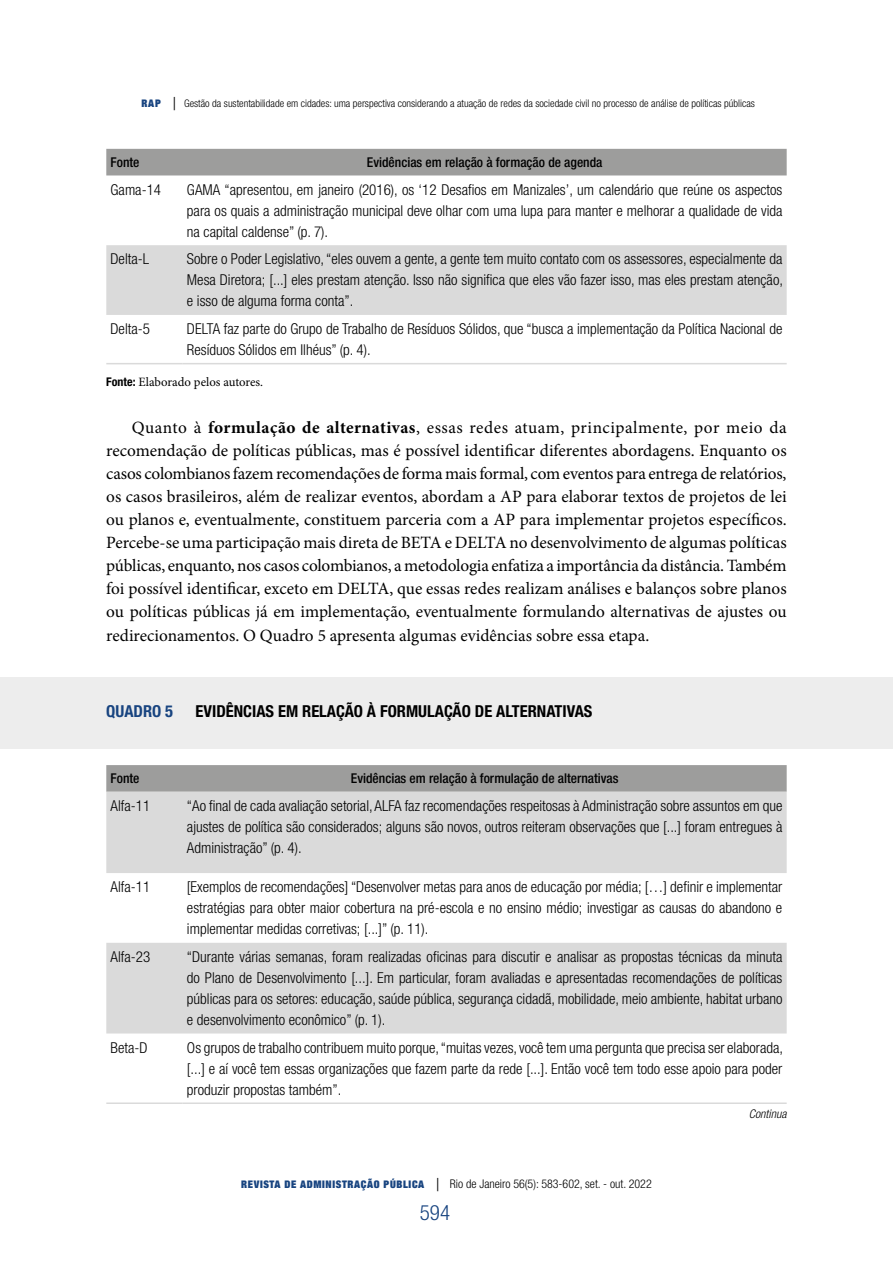
<style>
.page{position:relative;width:893px;height:1263px;background:#fff}
.page>*{position:absolute;margin:0;border:0;box-sizing:border-box;transform-origin:0 0}
.t1{font:300 condensed 21px "Helvetica Neue LT Std";color:#184480}
.t2{font:17.25px/23.1px "Minion Pro";color:#000;text-align:justify}
.t3{font:700 condensed 16.5px "Helvetica Neue LT Std";color:#000}
.t4{font:700 condensed 16.5px "Helvetica Neue LT Std";color:#184480}
.t5{font:300 condensed 15px/21px "Helvetica Neue LT Std";color:#000;text-align:justify}
.t6{font:500 condensed 13.5px "Helvetica Neue LT Std";color:#000}
.t7{font:12.75px "Minion Pro";color:#000}
.t8{font:300 condensed 12px "Helvetica Neue LT Std";color:#000}
.t9{font:italic 300 condensed 12px "Helvetica Neue LT Std";color:#000}
.t10{font:300 condensed 10.5px "Helvetica Neue LT Std";color:#000}
.s1{font-family:"Helvetica Neue";font-weight:900;font-stretch:expanded;color:#184480}
.s2{font-size:18px}
.s3{font-family:"Helvetica Neue LT Std";font-weight:700;font-stretch:condensed;font-size:12px}
.s4{font-weight:700}
.s5{font-family:"Helvetica Neue";font-weight:900;font-stretch:expanded;font-size:10.5px;color:#184480}
</style>
<div class="page">
<div style="left:0;top:677px;width:893px;height:72px;background:#ededed"></div>
<div style="left:106px;top:149px;width:681px;height:26px;background:#9d9d9c"></div>
<div style="left:106px;top:245px;width:681px;height:70px;background:#dadada"></div>
<hr style="left:106px;top:363px;width:77px;height:1px;background:#dadada">
<hr style="left:183px;top:363px;width:604px;height:1px;background:#dadada">
<svg style="left:106px;top:765px;width:681px;height:27px;background:#9e9e9d"></svg>
<svg style="left:106px;top:792px;width:681px;height:241px;fill:#dadada"></svg>
<hr style="left:106px;top:1102px;width:77px;height:2px;background:#dadada">
<hr style="left:183px;top:1102px;width:604px;height:2px;background:#dadada">
<p class="t10" style="left:141px;top:98px;width:615px"><span class="s1">RAP</span> <span class="s2">|</span> Gestão da sustentabilidade em cidades: uma perspectiva considerando a atuação de redes da sociedade civil no processo de análise de políticas públicas</p>
<p class="t6" style="left:111px;top:154px;width:30px">Fonte</p>
<p class="t6" style="left:367px;top:154px;width:237px">Evidências em relação à formação de agenda</p>
<p class="t5" style="left:111px;top:179px;width:52px">Gama-14</p>
<p class="t5" style="left:187px;top:179px;width:597px">GAMA “apresentou, em janeiro (2016), os ‘12 Desafios em Manizales’, um calendário que reúne os aspectos para os quais a administração municipal deve olhar com uma lupa para manter e melhorar a qualidade de vida na capital caldense” (p. 7).</p>
<p class="t5" style="left:111px;top:248px;width:40px">Delta-L</p>
<p class="t5" style="left:187px;top:248px;width:597px">Sobre o Poder Legislativo, “eles ouvem a gente, a gente tem muito contato com os assessores, especialmente da Mesa Diretora; [...] eles prestam atenção. Isso não significa que eles vão fazer isso, mas eles prestam atenção, e isso de alguma forma conta”.</p>
<p class="t5" style="left:111px;top:318px;width:41px">Delta-5</p>
<p class="t5" style="left:187px;top:318px;width:597px">DELTA faz parte do Grupo de Trabalho de Resíduos Sólidos, que “busca a implementação da Política Nacional de<br>Resíduos Sólidos em Ilhéus” (p. 4).</p>
<p class="t7" style="left:106px;top:374px;width:158px"><span class="s3">Fonte:</span> Elaborado pelos autores.</p>
<p class="t2" style="left:106px;top:416px;width:682px;text-indent:26px">Quanto à <span class="s4">formulação de alternativas</span>, essas redes atuam, principalmente, por meio da recomendação de políticas públicas, mas é possível identificar diferentes abordagens. Enquanto os casos colombianos fazem recomendações de forma mais formal, com eventos para entrega de relatórios, os casos brasileiros, além de realizar eventos, abordam a AP para elaborar textos de projetos de lei ou planos e, eventualmente, constituem parceria com a AP para implementar projetos específicos.<br>Percebe-se uma participação mais direta de BETA e DELTA no desenvolvimento de algumas políticas públicas, enquanto, nos casos colombianos, a metodologia enfatiza a importância da distância. Também foi possível identificar, exceto em DELTA, que essas redes realizam análises e balanços sobre planos ou políticas públicas já em implementação, eventualmente formulando alternativas de ajustes ou redirecionamentos. O Quadro 5 apresenta algumas evidências sobre essa etapa.</p>
<p class="t4" style="left:106px;top:701px;width:68px">QUADRO 5</p>
<p class="t3" style="left:196px;top:701px;width:398px">EVIDÊNCIAS EM RELAÇÃO À FORMULAÇÃO DE ALTERNATIVAS</p>
<p class="t6" style="left:111px;top:770px;width:30px">Fonte</p>
<p class="t6" style="left:351px;top:770px;width:269px">Evidências em relação à formulação de alternativas</p>
<p class="t5" style="left:111px;top:795px;width:41px">Alfa-11</p>
<p class="t5" style="left:187px;top:795px;width:597px">“Ao final de cada avaliação setorial, ALFA faz recomendações respeitosas à Administração sobre assuntos em que ajustes de política são considerados; alguns são novos, outros reiteram observações que [...] foram entregues à Administração” (p. 4).</p>
<p class="t5" style="left:111px;top:876px;width:41px">Alfa-11</p>
<p class="t5" style="left:187px;top:876px;width:597px">[Exemplos de recomendações] “Desenvolver metas para anos de educação por média; […] definir e implementar estratégias para obter maior cobertura na pré-escola e no ensino médio; investigar as causas do abandono e implementar medidas corretivas; [...]” (p. 11).</p>
<p class="t5" style="left:111px;top:946px;width:41px">Alfa-23</p>
<p class="t5" style="left:187px;top:946px;width:597px">“Durante várias semanas, foram realizadas oficinas para discutir e analisar as propostas técnicas da minuta do Plano de Desenvolvimento [...]. Em particular, foram avaliadas e apresentadas recomendações de políticas públicas para os setores: educação, saúde pública, segurança cidadã, mobilidade, meio ambiente, habitat urbano e desenvolvimento econômico” (p. 1).</p>
<p class="t5" style="left:111px;top:1037px;width:38px">Beta-D</p>
<p class="t5" style="left:187px;top:1037px;width:598px">Os grupos de trabalho contribuem muito porque, “muitas vezes, você tem uma pergunta que precisa ser elaborada, [...] e aí você tem essas organizações que fazem parte da rede [...]. Então você tem todo esse apoio para poder produzir propostas também”.</p>
<p class="t9" style="left:749px;top:1107px;width:39px">Continua</p>
<p class="t8" style="left:241px;top:1176px;width:412px"><span class="s5">REVISTA DE ADMINISTRAÇÃO PÚBLICA</span> <span class="s2">|</span> Rio de Janeiro 56(5): 583-602, set. - out. 2022</p>
<h1 class="t1" style="left:420px;top:1200px;width:32px">594</h1>
</div>
